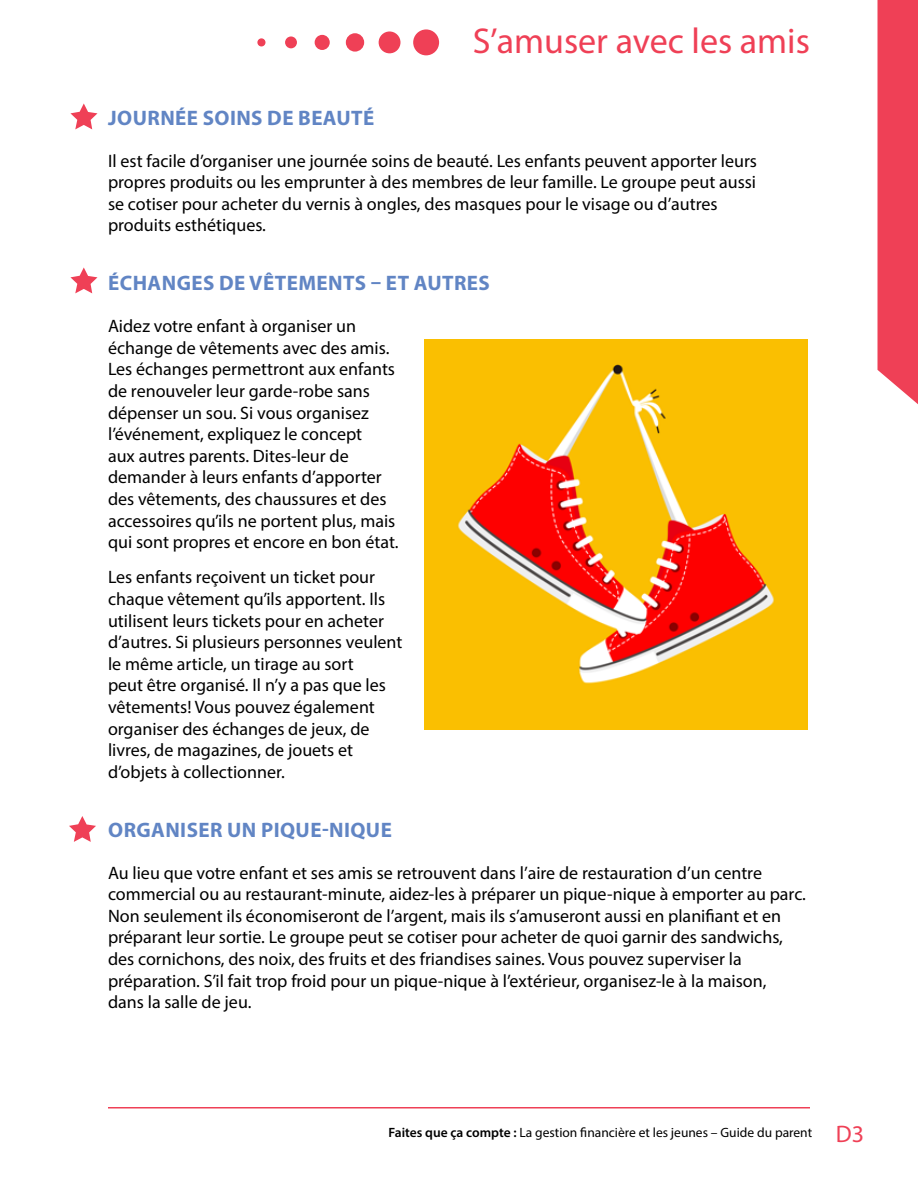
<style>
.page{position:relative;width:918px;height:1188px;background:#fff}
.page>*{position:absolute;margin:0;border:0;box-sizing:border-box;transform-origin:0 0}
.t1{font:36px "Myriad Pro";color:#ef4056}
.Lesson_Heading{font:700 21px "Myriad Pro";letter-spacing:.02em;color:#6185c4}
.t2{font:18px/21.6px "Myriad Pro";color:#000}
.t3{font:13.5px "Myriad Pro";color:#000}
.s1{font-weight:600}
.s2{font-size:24px;color:#ef4056}
</style>
<div class="page">
<div style="left:878px;top:0;width:40px;height:404px;background:#ef4056"></div>
<hr style="left:108px;top:1107px;width:702px;height:1px;background:#ef4056">
<div style="left:413px;top:29px;width:26px;height:26px;background:#ef4056;border-radius:50%"></div>
<div style="left:379px;top:31px;width:21px;height:22px;background:#ef4056;border-radius:50%"></div>
<div style="left:346px;top:33px;width:18px;height:19px;background:#ef4056;border-radius:50%"></div>
<div style="left:315px;top:35px;width:15px;height:15px;background:#ef4056;border-radius:50%"></div>
<div style="left:285px;top:36px;width:12px;height:12px;background:#ef4056;border-radius:50%"></div>
<div style="left:257px;top:38px;width:9px;height:8px;background:#ef4056;border-radius:50%"></div>
<svg style="left:70px;top:103px;width:28px;height:26px"></svg>
<svg style="left:70px;top:267px;width:28px;height:26px"></svg>
<svg style="left:69px;top:816px;width:27px;height:26px"></svg>
<img style="left:424px;top:340px;width:384px;height:390px">
<h1 class="t1" style="left:473px;top:19px;width:339px">S’amuser avec les amis</h1>
<p class="Lesson_Heading" style="left:108px;top:104px;width:268px">JOURNÉE SOINS DE BEAUTÉ</p>
<p class="t2" style="left:108px;top:150px;width:651px">Il est facile d’organiser une journée soins de beauté. Les enfants peuvent apporter leurs propres produits ou les emprunter à des membres de leur famille. Le groupe peut aussi se cotiser pour acheter du vernis à ongles, des masques pour le visage ou d’autres produits esthétiques.</p>
<p class="Lesson_Heading" style="left:108px;top:270px;width:383px">ÉCHANGES DE VÊTEMENTS – ET AUTRES</p>
<p class="t2" style="left:108px;top:315px;width:292px">Aidez votre enfant à organiser un échange de vêtements avec des amis.<br>Les échanges permettront aux enfants de renouveler leur garde-robe sans dépenser un sou. Si vous organisez l’événement, expliquez le concept<br>aux autres parents. Dites-leur de demander à leurs enfants d’apporter des vêtements, des chaussures et des accessoires qu’ils ne portent plus, mais qui sont propres et encore en bon état.</p>
<p class="t2" style="left:108px;top:566px;width:296px">Les enfants reçoivent un ticket pour chaque vêtement qu’ils apportent. Ils utilisent leurs tickets pour en acheter d’autres. Si plusieurs personnes veulent le même article, un tirage au sort<br>peut être organisé. Il n’y a pas que les vêtements! Vous pouvez également organiser des échanges de jeux, de livres, de magazines, de jouets et d’objets à collectionner.</p>
<p class="Lesson_Heading" style="left:108px;top:816px;width:285px">ORGANISER UN PIQUE-NIQUE</p>
<p class="t2" style="left:108px;top:861px;width:699px">Au lieu que votre enfant et ses amis se retrouvent dans l’aire de restauration d’un centre commercial ou au restaurant-minute, aidez-les à préparer un pique-nique à emporter au parc.<br>Non seulement ils économiseront de l’argent, mais ils s’amuseront aussi en planifiant et en préparant leur sortie. Le groupe peut se cotiser pour acheter de quoi garnir des sandwichs, des cornichons, des noix, des fruits et des friandises saines. Vous pouvez superviser la préparation. S’il fait trop froid pour un pique-nique à l’extérieur, organisez-le à la maison, dans la salle de jeu.</p>
<p class="t3" style="left:389px;top:1125px;width:477px"><span class="s1">Faites que ça compte :</span> La gestion financière et les jeunes – Guide du parent <span class="s2">D3</span></p>
</div>
